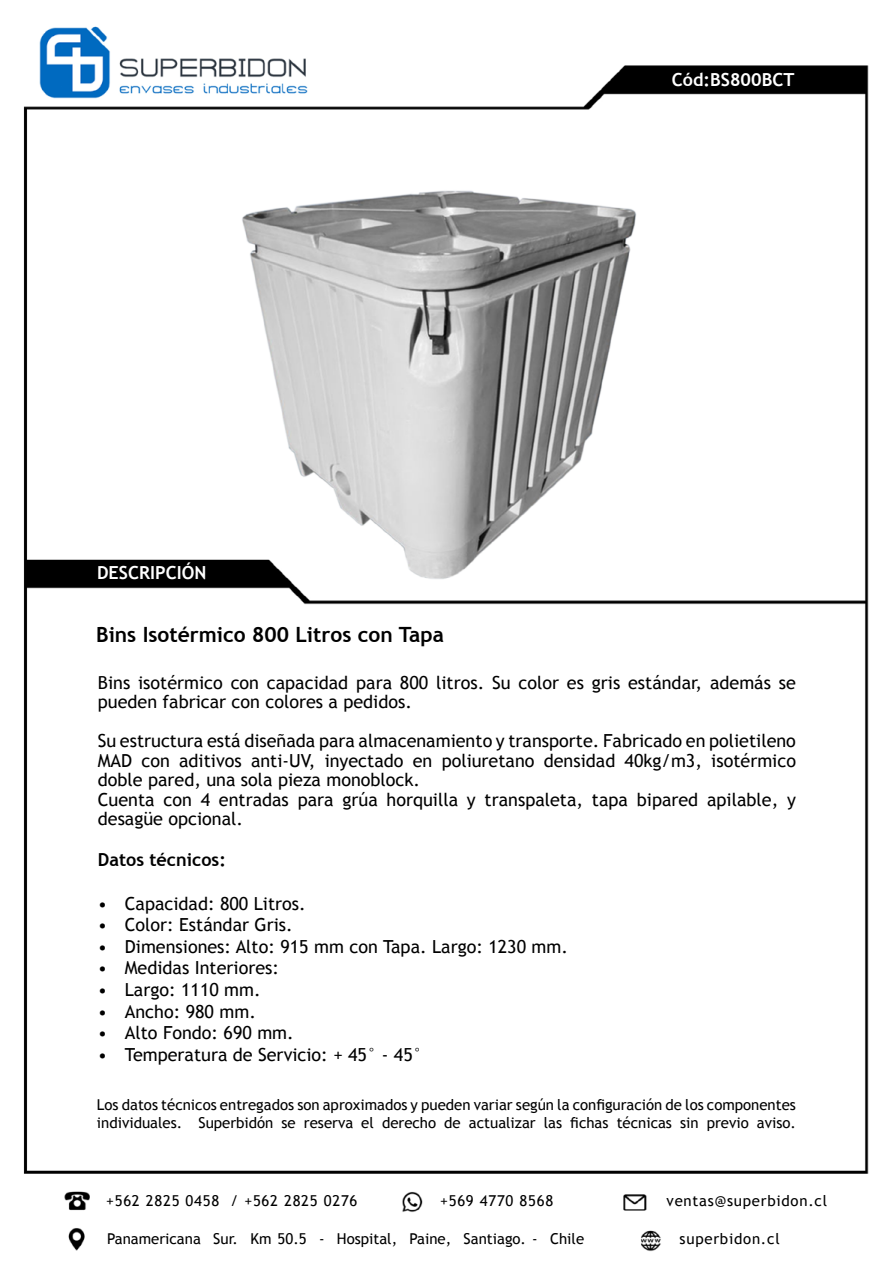
<style>
.page{position:relative;width:893px;height:1263px;background:#fff}
.page>*{position:absolute;margin:0;border:0;box-sizing:border-box;transform-origin:0 0}
.t1{font:700 21px "Trebuchet MS";color:#000}
.t2{font:18px/19.5px "Trebuchet MS";color:#000}
.t3{font:700 18px "Trebuchet MS";color:#fff}
.t4{font:700 18px "Trebuchet MS";color:#000}
.t5{font:15px/18px "Trebuchet MS";color:#000}
.t6{font:15px "Trebuchet MS";letter-spacing:.05em;color:#000}
</style>
<div class="page">
<img style="left:23px;top:26px;width:846px;height:1225px">
<p class="t3" style="left:97px;top:562px;width:111px">DESCRIPCIÓN</p>
<p class="t1" style="left:96px;top:621px;width:349px">Bins Isotérmico 800 Litros con Tapa</p>
<p class="t3" style="left:672px;top:68px;width:124px">Cód:BS800BCT</p>
<p class="t2" style="left:98px;top:673px;width:700px">Bins isotérmico con capacidad para 800 litros. Su color es gris estándar, además se pueden fabricar con colores a pedidos.</p>
<p class="t2" style="left:98px;top:731px;width:700px">Su estructura está diseñada para almacenamiento y transporte. Fabricado en polietileno MAD con aditivos anti-UV, inyectado en poliuretano densidad 40kg/m3, isotérmico doble pared, una sola pieza monoblock.<br>Cuenta con 4 entradas para grúa horquilla y transpaleta, tapa bipared apilable, y desagüe opcional.</p>
<p class="t4" style="left:98px;top:849px;width:130px">Datos técnicos:</p>
<p class="t2" style="left:98px;top:894px;width:209px">• Capacidad: 800 Litros.</p>
<p class="t2" style="left:98px;top:915px;width:196px">• Color: Estándar Gris.</p>
<p class="t2" style="left:98px;top:937px;width:472px">• Dimensiones: Alto: 915 mm con Tapa. Largo: 1230 mm.</p>
<p class="t2" style="left:98px;top:958px;width:183px">• Medidas Interiores:</p>
<p class="t2" style="left:98px;top:980px;width:164px">• Largo: 1110 mm.</p>
<p class="t2" style="left:98px;top:1002px;width:160px">• Ancho: 980 mm.</p>
<p class="t2" style="left:98px;top:1023px;width:198px">• Alto Fondo: 690 mm.</p>
<p class="t2" style="left:98px;top:1045px;width:326px">• Temperatura de Servicio: + 45° - 45°</p>
<p class="t5" style="left:97px;top:1096px;width:700px">Los datos técnicos entregados son aproximados y pueden variar según la configuración de los componentes individuales. Superbidón se reserva el derecho de actualizar las fichas técnicas sin previo aviso.</p>
<p class="t6" style="left:106px;top:1192px;width:253px">+562 2825 0458 / +562 2825 0276</p>
<p class="t6" style="left:440px;top:1192px;width:115px">+569 4770 8568</p>
<p class="t6" style="left:667px;top:1192px;width:162px">ventas@superbidon.cl</p>
<p class="t5" style="left:107px;top:1230px;width:478px">Panamericana Sur. Km 50.5 - Hospital, Paine, Santiago. - Chile</p>
<p class="t6" style="left:680px;top:1230px;width:102px">superbidon.cl</p>
</div>
